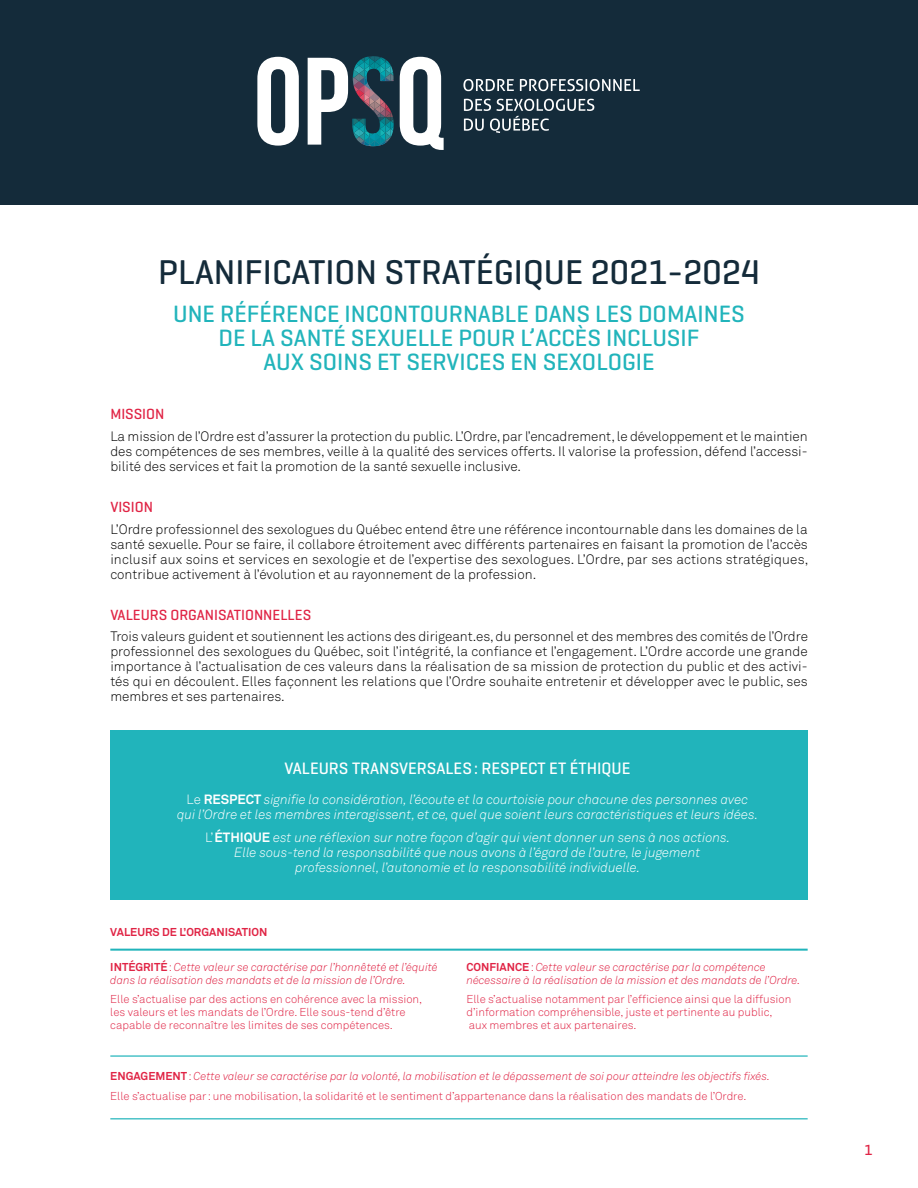
<style>
.page{position:relative;width:918px;height:1188px;background:#fff}
.page>*{position:absolute;margin:0;border:0;box-sizing:border-box;transform-origin:0 0}
.t1{font:500 34.95px "Geogrotesque";color:#142b3a}
.t2{font:500 24px/24px "Geogrotesque";color:#21b4bb;text-align:center}
.t3{font:500 16.8px "Geogrotesque";color:#fff}
.t4{font:500 15px "Geogrotesque";color:#e02445}
.t5{font:13.5px/15px "Akkurat Light Pro";color:#000;text-align:justify}
.t6{font:italic 13.35px/15.1px "Akkurat Light Pro";color:#fff;text-align:center}
.t7{font:11.4px/12.9px "Akkurat Light Pro";color:#e02445}
.t8{font:italic 11.4px/12.9px "Akkurat Light Pro";color:#e02445}
.t9{font:700 11.4px "Akkurat";color:#e02445}
.s1{font-style:normal}
.s2{font-family:"Akkurat";font-weight:700;font-style:normal}
.s3{font-family:"Akkurat";font-weight:700}
.s4{font-style:italic}
</style>
<div class="page">
<div style="left:0;top:0;width:918px;height:204px;background:#142b3a"></div>
<svg style="left:257px;top:57px;width:42px;height:89px"></svg>
<svg style="left:400px;top:57px;width:44px;height:93px"></svg>
<svg style="left:308px;top:56px;width:86px;height:90px"></svg>
<svg style="left:463px;top:79px;width:51px;height:12px"></svg>
<svg style="left:520px;top:79px;width:120px;height:12px"></svg>
<svg style="left:464px;top:99px;width:130px;height:34px"></svg>
<div style="left:110px;top:730px;width:698px;height:169px;background:#21b4bb"></div>
<hr style="left:110px;top:949px;width:698px;height:2px;background:#21b4bb">
<hr style="left:110px;top:1055px;width:698px;height:2px;background:#21b4bb">
<hr style="left:110px;top:1118px;width:698px;height:1px;background:#21b4bb">
<h1 class="t1" style="left:158px;top:250px;width:604px">PLANIFICATION STRATÉGIQUE 2021-2024</h1>
<h2 class="t2" style="left:173px;top:301px;width:573px">UNE RÉFÉRENCE INCONTOURNABLE DANS LES DOMAINES<br>DE LA SANTÉ SEXUELLE POUR L’ACCÈS INCLUSIF<br>AUX SOINS ET SERVICES EN SEXOLOGIE</h2>
<p class="t4" style="left:110px;top:405px;width:56px">MISSION</p>
<p class="t5" style="left:110px;top:429px;width:699px">La mission de l’Ordre est d’assurer la protection du public. L’Ordre, par l’encadrement, le développement et le maintien des compétences de ses membres, veille à la qualité des services offerts. Il valorise la profession, défend l’accessi&shy;bilité des services et fait la promotion de la santé sexuelle inclusive.</p>
<p class="t4" style="left:110px;top:498px;width:44px">VISION</p>
<p class="t5" style="left:110px;top:522px;width:700px">L’Ordre professionnel des sexologues du Québec entend être une référence incontournable dans les domaines de la santé sexuelle. Pour se faire, il collabore étroitement avec différents partenaires en faisant la promotion de l’accès inclusif aux soins et services en sexologie et de l’expertise des sexologues. L’Ordre, par ses actions stratégiques, contribue activement à l’évolution et au rayonnement de la profession.</p>
<p class="t4" style="left:110px;top:605px;width:202px">VALEURS ORGANISATIONNELLES</p>
<p class="t5" style="left:110px;top:630px;width:699px">Trois valeurs guident et soutiennent les actions des dirigeant.es, du personnel et des membres des comités de l’Ordre professionnel des sexologues du Québec, soit l’intégrité, la confiance et l’engagement. L’Ordre accorde une grande importance à l’actualisation de ces valeurs dans la réalisation de sa mission de protection du public et des activi&shy;tés qui en découlent. Elles façonnent les relations que l’Ordre souhaite entretenir et développer avec le public, ses membres et ses partenaires.</p>
<p class="t3" style="left:285px;top:758px;width:347px">VALEURS TRANSVERSALES: RESPECT ET ÉTHIQUE</p>
<p class="t6" style="left:177px;top:792px;width:583px"><span class="s1">Le</span> <span class="s2">RESPECT</span> signifie la considération, l’écoute et la courtoisie pour chacune des personnes avec qui l’Ordre et les membres interagissent, et ce, quel que soient leurs caractéristiques et leurs idées.</p>
<p class="t6" style="left:205px;top:830px;width:527px"><span class="s1">L’</span><span class="s2">ÉTHIQUE</span> est une réflexion sur notre façon d’agir qui vient donner un sens à nos actions.<br>Elle sous-tend la responsabilité que nous avons à l’égard de l’autre, le jugement professionnel, l’autonomie et la responsabilité individuelle.</p>
<p class="t9" style="left:110px;top:925px;width:159px">VALEURS DE L’ORGANISATION</p>
<p class="t8" style="left:110px;top:961px;width:329px"><span class="s2">INTÉGRITÉ</span><span class="s1">:</span> Cette valeur se caractérise par l’honnêteté et l’équité dans la réalisation des mandats et de la mission de l’Ordre.</p>
<p class="t7" style="left:110px;top:993px;width:313px">Elle s’actualise par des actions en cohérence avec la mission, les valeurs et les mandats de l’Ordre. Elle sous-tend d’être capable de reconnaître les limites de ses compétences.</p>
<p class="t8" style="left:466px;top:960px;width:335px"><span class="s2">CONFIANCE</span><span class="s1">:</span> Cette valeur se caractérise par la compétence nécessaire à la réalisation de la mission et des mandats de l’Ordre.</p>
<p class="t7" style="left:466px;top:993px;width:326px">Elle s’actualise notamment par l’efficience ainsi que la diffusion d’information compréhensible, juste et pertinente au public, aux membres et aux partenaires.</p>
<p class="t7" style="left:110px;top:1067px;width:661px;line-height:19.5px"><span class="s3">ENGAGEMENT</span>: <span class="s4">Cette valeur se caractérise par la volonté, la mobilisation et le dépassement de soi pour atteindre les objectifs fixés.<br></span>Elle s’actualise par: une mobilisation, la solidarité et le sentiment d’appartenance dans la réalisation des mandats de l’Ordre.</p>
<p class="t4" style="left:864px;top:1141px;width:10px">1</p>
</div>
